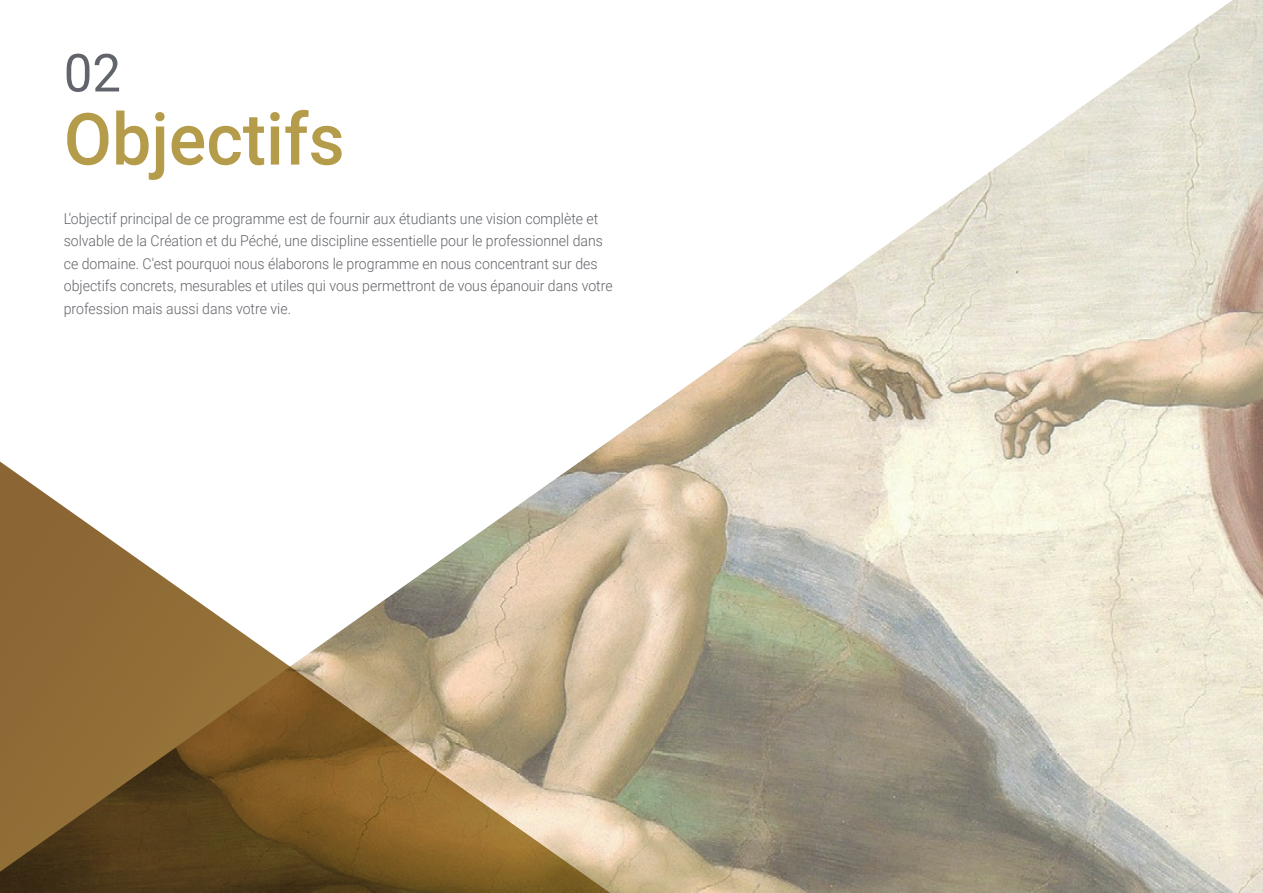
<style>
.page{position:relative;width:1263px;height:893px;background:#fff}
.page>*{position:absolute;margin:0;border:0;box-sizing:border-box;transform-origin:0 0}
.t1{font:500 72px "Roboto";color:#b49c4b}
.t2{font:52.5px "Roboto";color:#61646a}
.t3{font:300 15px/22.5px "Roboto";color:#61646a;scale:.94 1}
</style>
<div class="page">
<img style="left:602px;top:0;width:661px;height:893px">
<svg style="left:0;top:446px;width:640px;height:447px"></svg>
<h2 class="t2" style="left:64px;top:36px;width:59px">02</h2>
<h1 class="t1" style="left:64px;top:89px;width:282px">Objectifs</h1>
<p class="t3" style="left:64px;top:207px;width:585px">L'objectif principal de ce programme est de fournir aux étudiants une vision complète et solvable de la Création et du Péché, une discipline essentielle pour le professionnel dans ce domaine. C'est pourquoi nous élaborons le programme en nous concentrant sur des objectifs concrets, mesurables et utiles qui vous permettront de vous épanouir dans votre profession mais aussi dans votre vie.</p>
</div>
